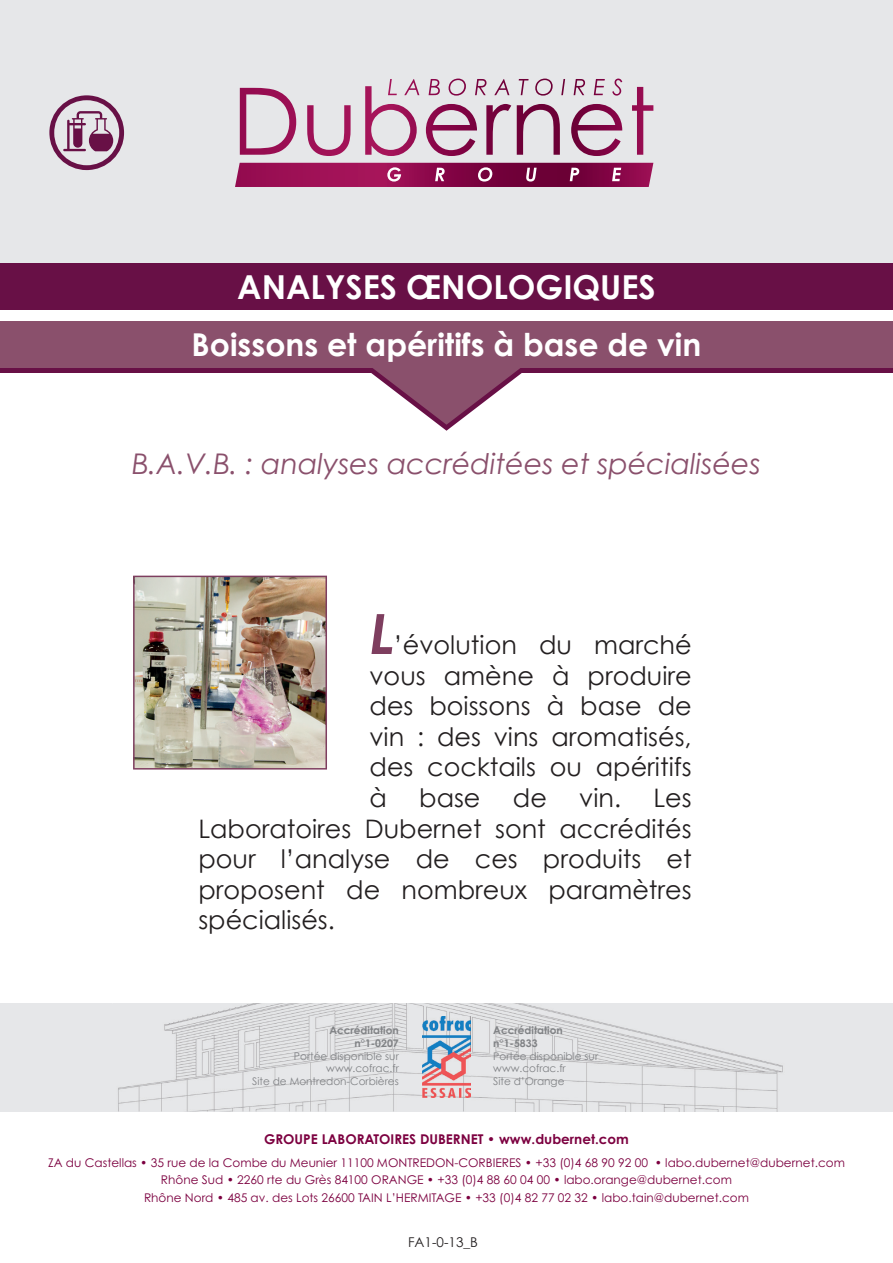
<style>
.page{position:relative;width:893px;height:1263px;background:#fff}
.page>*{position:absolute;margin:0;border:0;box-sizing:border-box;transform-origin:0 0}
.t1{font:700 33px "Century Gothic";color:#fff}
.t2{font:700 31.5px "Century Gothic";color:#fff}
.t3{font:italic 28.5px "Century Gothic";color:#8a506c}
.t4{font:25.5px/30.6px "Century Gothic";color:#231f20;text-align:justify}
.t5{font:700 13.5px "Century Gothic Pro";color:#7c0040}
.t6{font:13.5px "Century Gothic";color:#231f20}
.t7{font:12px/17.7px "Century Gothic Pro";color:#7c0040;text-align:center}
.t8{font:10.5px/12.6px "Century Gothic";color:#808285;text-align:right}
.t9{font:700 10.5px/12.6px "Century Gothic";color:#808285;text-align:right}
.s1{font-weight:700;font-style:italic;font-size:55.5px;color:#7e3e5f}
</style>
<div class="page">
<div style="left:0;top:0;width:893px;height:287px;background:#e6e7e9"></div>
<svg style="left:0;top:367px;width:893px;height:5px;background:#6e1c4d"></svg>
<div style="left:0;top:321px;width:893px;height:46px;background:#8a506c"></div>
<div style="left:0;top:264px;width:893px;height:46px;background:#681046"></div>
<img style="left:133px;top:576px;width:194px;height:193px">
<svg style="left:359px;top:367px;width:175px;height:64px"></svg>
<svg style="left:49px;top:95px;width:75px;height:75px"></svg>
<svg style="left:449px;top:79px;width:173px;height:17px"></svg>
<svg style="left:235px;top:163px;width:418px;height:24px;background:#911653"></svg>
<div style="left:0;top:1003px;width:893px;height:108px;background:#e6e7e9"></div>
<img style="left:118px;top:1003px;width:665px;height:108px">
<img style="left:422px;top:1016px;width:49px;height:81px">
<h1 class="t1" style="left:237px;top:262px;width:420px">ANALYSES ŒNOLOGIQUES</h1>
<h2 class="t2" style="left:192px;top:320px;width:511px">Boissons et apéritifs à base de vin</h2>
<h3 class="t3" style="left:132px;top:444px;width:630px">B.A.V.B. : analyses accréditées et spécialisées</h3>
<h3 class="t4" style="left:369px;top:629px;width:324px"><span class="s1">L</span>’évolution du marché vous amène à produire des boissons à base de vin : des vins aromatisés, des cocktails ou apéritifs à</h3>
<h3 class="t4" style="left:419px;top:782px;width:63px">base</h3>
<h3 class="t4" style="left:513px;top:782px;width:36px">de</h3>
<h3 class="t4" style="left:579px;top:782px;width:43px">vin.</h3>
<h3 class="t4" style="left:198px;top:782px;width:495px;text-indent:455px">Les Laboratoires Dubernet sont accrédités pour l’analyse de ces produits et proposent de nombreux paramètres spécialisés.</h3>
<p class="t9" style="left:329px;top:1024px;width:71px">Accréditation n°1-0207</p>
<p class="t8" style="left:252px;top:1049px;width:148px">Portée disponible sur www.cofrac.fr<br>Site de Montredon-Corbières</p>
<p class="t9" style="left:493px;top:1024px;width:71px;text-align:left">Accréditation n°1-5833</p>
<p class="t8" style="left:493px;top:1049px;width:106px;text-align:left">Portée disponible sur www.cofrac.fr<br>Site d’Orange</p>
<p class="t5" style="left:264px;top:1131px;width:366px">GROUPE LABORATOIRES DUBERNET • www.dubernet.com</p>
<p class="t7" style="left:48px;top:1153px;width:798px">ZA du Castellas • 35 rue de la Combe du Meunier 11100 MONTREDON-CORBIERES • +33 (0)4 68 90 92 00 • labo.dubernet@dubernet.com<br>Rhône Sud • 2260 rte du Grès 84100 ORANGE • +33 (0)4 88 60 04 00 • labo.orange@dubernet.com<br>Rhône Nord • 485 av. des Lots 26600 TAIN L’HERMITAGE • +33 (0)4 82 77 02 32 • labo.tain@dubernet.com</p>
<p class="t6" style="left:408px;top:1233px;width:71px">FA1-0-13_B</p>
</div>
